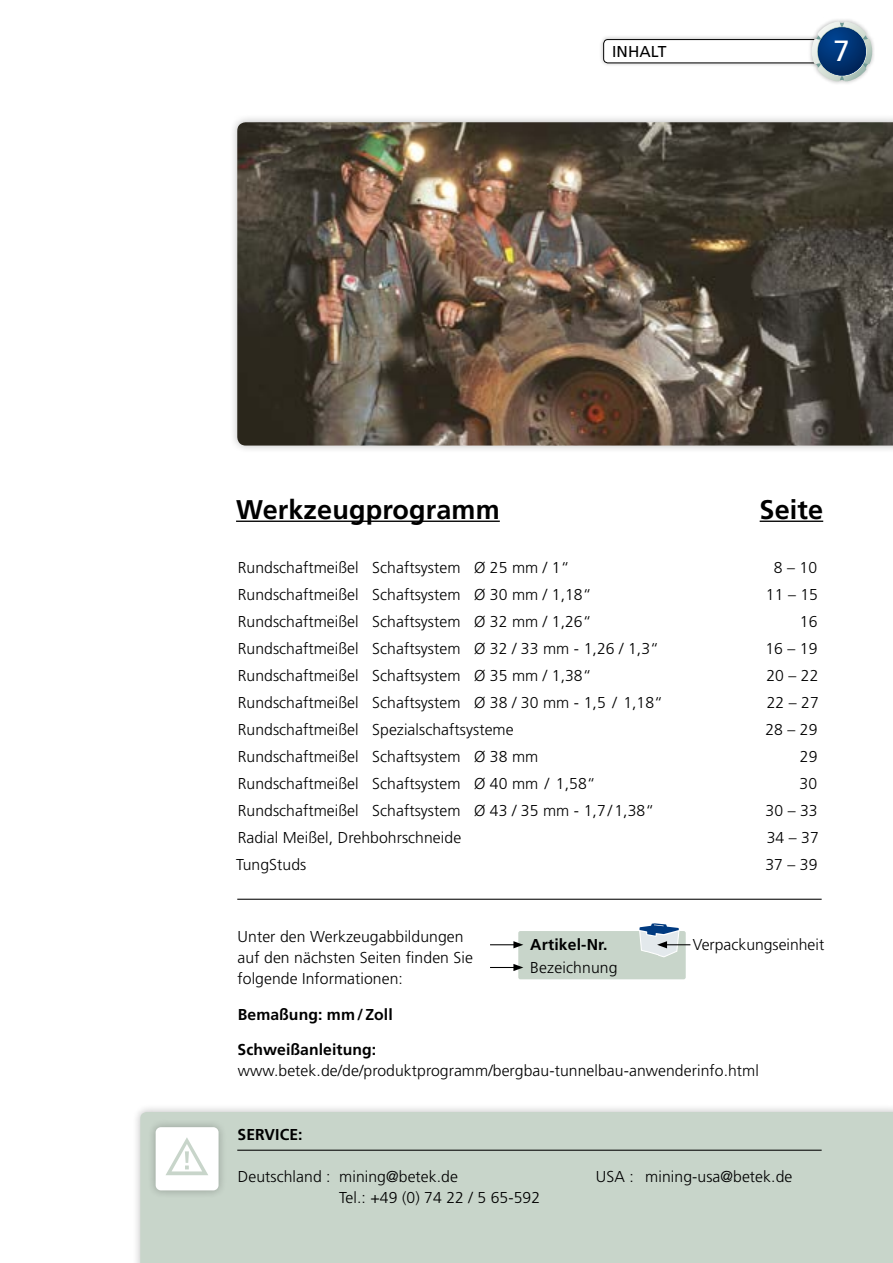
<style>
.page{position:relative;width:893px;height:1263px;background:#fff}
.page>*{position:absolute;margin:0;border:0;box-sizing:border-box;transform-origin:0 0}
.t1{font:29.25px "Frutiger";color:#fff}
.t2{font:700 27px "Frutiger";letter-spacing:.005em;color:#000}
.t3{font:300 15.75px/21px "Frutiger";letter-spacing:.005em;color:#000}
.t4{font:700 15.75px "Frutiger";letter-spacing:.005em;color:#000}
.t5{font:15.75px "Frutiger";color:#000}
</style>
<div class="page">
<div style="left:229px;top:114px;width:664px;height:339px;background:#000;opacity:.25"></div>
<img style="left:237px;top:122px;width:656px;height:324px">
<hr style="left:236px;top:521px;width:264px;height:1px;background:#000">
<hr style="left:760px;top:521px;width:63px;height:1px;background:#000">
<div style="left:132px;top:1104px;width:761px;height:159px;background:#000;opacity:.25"></div>
<div style="left:140px;top:1112px;width:753px;height:151px;background:#c8d5ca"></div>
<div style="left:148px;top:1119px;width:79px;height:80px;background:#000;opacity:.25"></div>
<div style="left:156px;top:1127px;width:63px;height:63px;background:#fff;border-radius:5px"></div>
<svg style="left:166px;top:1137px;width:42px;height:38px"></svg>
<hr style="left:237px;top:1150px;width:585px;height:1px;background:#000">
<div style="left:518px;top:931px;width:168px;height:48px;background:#c8d5ca;border-radius:2px"></div>
<hr style="left:237px;top:899px;width:585px;height:1px;background:#000">
<svg style="left:639px;top:923px;width:51px;height:49px"></svg>
<svg style="left:490px;top:941px;width:33px;height:7px"></svg>
<svg style="left:490px;top:964px;width:33px;height:7px"></svg>
<div style="left:599px;top:35px;width:243px;height:32px;background:#000;opacity:.25"></div>
<div style="left:604px;top:40px;width:234px;height:23px;background:#fff;border-radius:4px"></div>
<div style="left:603px;top:39px;width:236px;height:24px;border:1px solid #000;border-radius:4px"></div>
<div style="left:807px;top:17px;width:68px;height:68px;background:#000;opacity:.25"></div>
<svg style="left:812px;top:21px;width:60px;height:60px"></svg>
<p class="t5" style="left:612px;top:42px;width:56px">INHALT</p>
<h1 class="t1" style="left:833px;top:34px;width:18px">7</h1>
<h2 class="t2" style="left:236px;top:493px;width:265px">Werkzeugprogramm</h2>
<h2 class="t2" style="left:760px;top:493px;width:65px">Seite</h2>
<p class="t3" style="left:238px;top:557px;width:333px">Rundschaftmeißel Schaftsystem Ø 25 mm / 1“</p>
<p class="t3" style="left:774px;top:557px;width:45px">8 – 10</p>
<p class="t3" style="left:238px;top:584px;width:355px">Rundschaftmeißel Schaftsystem Ø 30 mm / 1,18“</p>
<p class="t3" style="left:766px;top:584px;width:54px">11 – 15</p>
<p class="t3" style="left:238px;top:611px;width:355px">Rundschaftmeißel Schaftsystem Ø 32 mm / 1,26“</p>
<p class="t3" style="left:800px;top:611px;width:19px">16</p>
<p class="t3" style="left:238px;top:638px;width:423px">Rundschaftmeißel Schaftsystem Ø 32 / 33 mm - 1,26 / 1,3“</p>
<p class="t3" style="left:765px;top:638px;width:54px">16 – 19</p>
<p class="t3" style="left:238px;top:664px;width:355px">Rundschaftmeißel Schaftsystem Ø 35 mm / 1,38“</p>
<p class="t3" style="left:766px;top:664px;width:54px">20 – 22</p>
<p class="t3" style="left:238px;top:691px;width:427px">Rundschaftmeißel Schaftsystem Ø 38 / 30 mm - 1,5 / 1,18“</p>
<p class="t3" style="left:767px;top:691px;width:54px">22 – 27</p>
<p class="t3" style="left:238px;top:718px;width:277px">Rundschaftmeißel Spezialschaftsysteme</p>
<p class="t3" style="left:765px;top:718px;width:54px">28 – 29</p>
<p class="t3" style="left:238px;top:745px;width:302px">Rundschaftmeißel Schaftsystem Ø 38 mm</p>
<p class="t3" style="left:800px;top:745px;width:19px">29</p>
<p class="t3" style="left:238px;top:772px;width:359px">Rundschaftmeißel Schaftsystem Ø 40 mm / 1,58“</p>
<p class="t3" style="left:800px;top:772px;width:19px">30</p>
<p class="t3" style="left:238px;top:799px;width:418px">Rundschaftmeißel Schaftsystem Ø 43 / 35 mm - 1,7/1,38“</p>
<p class="t3" style="left:765px;top:799px;width:54px">30 – 33</p>
<p class="t3" style="left:238px;top:826px;width:225px">Radial Meißel, Drehbohrschneide</p>
<p class="t3" style="left:767px;top:826px;width:54px">34 – 37</p>
<p class="t3" style="left:236px;top:853px;width:72px">TungStuds</p>
<p class="t3" style="left:765px;top:853px;width:54px">37 – 39</p>
<p class="t3" style="left:238px;top:926px;width:237px">Unter den Werkzeugabbildungen auf den nächsten Seiten finden Sie folgende Informationen:</p>
<p class="t4" style="left:238px;top:1005px;width:157px">Bemaßung: mm/Zoll</p>
<p class="t4" style="left:530px;top:935px;width:79px">Artikel-Nr.</p>
<p class="t3" style="left:693px;top:934px;width:133px">Verpackungseinheit</p>
<p class="t3" style="left:530px;top:956px;width:89px">Bezeichnung</p>
<p class="t4" style="left:238px;top:1040px;width:140px">Schweißanleitung:</p>
<p class="t3" style="left:238px;top:1060px;width:523px">www.betek.de/de/produktprogramm/bergbau-tunnelbau-anwenderinfo.html</p>
<p class="t4" style="left:238px;top:1126px;width:67px">SERVICE:</p>
<p class="t3" style="left:238px;top:1166px;width:222px">Deutschland : mining@betek.de</p>
<p class="t3" style="left:596px;top:1166px;width:198px">USA : mining-usa@betek.de</p>
<p class="t3" style="left:339px;top:1187px;width:202px">Tel.: +49 (0) 74 22 / 5 65-592</p>
</div>
